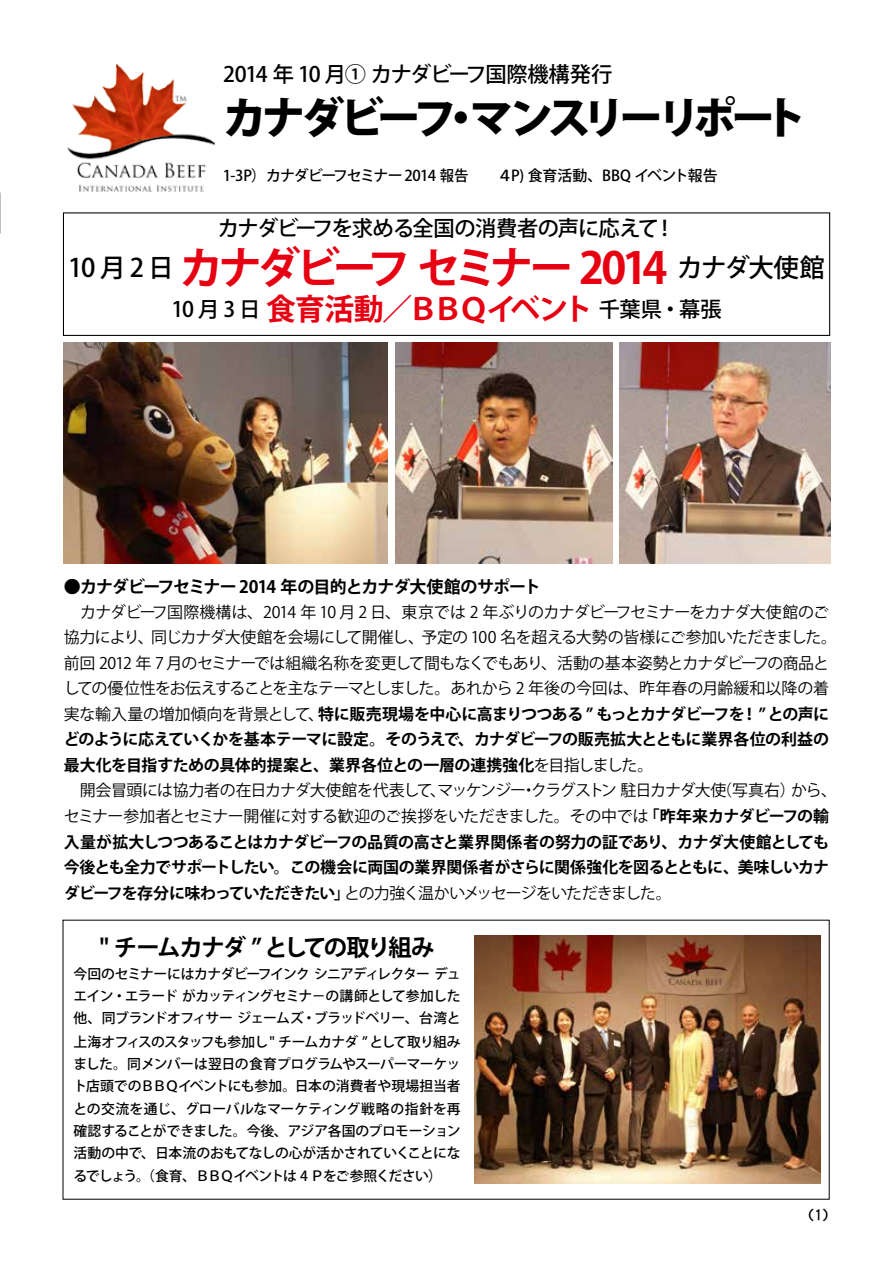
<style>
.page{position:relative;width:893px;height:1263px;background:#fff}
.page>*{position:absolute;margin:0;border:0;box-sizing:border-box;transform-origin:0 0}
.t1{font:800 43.65px "Koz Go Pro";letter-spacing:-.135em;color:#000}
.t2{font:700 43.65px "Koz Go Pr 6 N";letter-spacing:-.11em;color:#e60012}
.t3{font:700 29.7px "Koz Go Pro";letter-spacing:-.075em;color:#e60012}
.t4{font:500 25.5px "Koz Go Pr 6 N";letter-spacing:-.015em;color:#000}
.t5{font:700 23.4px "Koz Go Pro";letter-spacing:-.085em;color:#000}
.t6{font:500 21.3px "Koz Go Pr 6 N";letter-spacing:-.05em;color:#000}
.t7{font:500 21.3px "Koz Go Pro";letter-spacing:-.055em;color:#000}
.t8{font:500 21.3px "Koz Go Pr 6 N";letter-spacing:-.03em;color:#000}
.t9{font:700 16.95px "Koz Go Pro";letter-spacing:-.055em;color:#000}
.t10{font:15.9px/25.5px "Koz Go Pro";letter-spacing:-.035em;color:#000}
.t11{font:700 15.9px/25.5px "Koz Go Pro";letter-spacing:-.035em;color:#000}
.t12{font:15.9px "Koz Go Pro";letter-spacing:-.055em;color:#000}
.t13{font:700 15.9px "Koz Go Pro";letter-spacing:-.015em;color:#000}
.t14{font:15.9px "Koz Go Pro";letter-spacing:-.075em;color:#000}
.t15{font:15.9px "Koz Go Pro";letter-spacing:-.015em;color:#000}
.t16{font:500 14.85px "Koz Go Pro";letter-spacing:-.04em;color:#000}
.t17{font:500 13.8px/22.5px "Koz Go Pro";letter-spacing:-.055em;color:#000;text-align:justify}
.t18{font:13.8px "HGS Gothic E";color:#000}
.s1{font-weight:400}
</style>
<div class="page">
<img style="left:68px;top:64px;width:147px;height:128px">
<div style="left:63px;top:212px;width:767px;height:124px;border:1px solid #000"></div>
<img style="left:395px;top:343px;width:217px;height:221px">
<img style="left:620px;top:343px;width:210px;height:221px">
<img style="left:64px;top:343px;width:324px;height:221px">
<img style="left:474px;top:935px;width:347px;height:249px">
<h3 class="t7" style="left:223px;top:61px;width:391px">2014 年 10 月① カナダビーフ国際機構発行</h3>
<h1 class="t1" style="left:223px;top:89px;width:585px">カナダビーフマンスリーリポート</h1>
<h1 class="t1" style="left:439px;top:89px;width:45px">・</h1>
<h3 class="t4" style="left:68px;top:253px;width:107px">10月2日</h3>
<p class="t16" style="left:223px;top:166px;width:496px">1-3 ）P カナダビーフセミナー2014 報告　　４ )P 食育活動、BBQ イベント報告</p>
<h3 class="t8" style="left:654px;top:217px;width:23px">!</h3>
<h3 class="t6" style="left:218px;top:217px;width:443px">カナダビーフを求める全国の消費者の声に応えて</h3>
<h1 class="t2" style="left:179px;top:243px;width:490px">カナダビーフセミナー 2014</h1>
<h3 class="t4" style="left:677px;top:253px;width:149px">カナダ大使館</h3>
<h3 class="t8" style="left:171px;top:297px;width:90px">10月3日</h3>
<h2 class="t3" style="left:266px;top:290px;width:328px">食育活動／ＢＢＱイベント</h2>
<h3 class="t8" style="left:599px;top:297px;width:124px">千葉県・幕張</h3>
<p class="t9" style="left:64px;top:576px;width:478px">●カナダビーフセミナー 2014 年の目的とカナダ大使館のサポート</p>
<p class="t10" style="left:422px;top:600px;width:417px;text-indent:-358px">　カナダビーフ国際機構は、2014 年 10 月 2 日、東京では 2 年ぶりのカナダビーフセミナーをカナダ大使館のご予定の 100 名を超える大勢の皆様にご参加いただきました。</p>
<p class="t10" style="left:151px;top:625px;width:274px">同じカナダ大使館を会場にして開催し、</p>
<p class="t10" style="left:64px;top:625px;width:767px">協力により、<br>前回 2012 年 7 月のセミナーでは組織名称を変更して間もなくでもあり、活動の基本姿勢とカナダビーフの商品としての優位性をお伝えすることを主なテーマとしました。あれから 2 年後の今回は、昨年春の月齢緩和以降の着</p>
<p class="t11" style="left:741px;top:702px;width:89px">！” との声に</p>
<p class="t11" style="left:318px;top:702px;width:428px">特に販売現場を中心に高まりつつある ” もっとカナダビーフを</p>
<p class="t15" style="left:64px;top:704px;width:248px">実な輸入量の増加傾向を背景として</p>
<p class="t11" style="left:64px;top:728px;width:767px">どのように応えていくかを基本テーマに設定。そのうえで、カナダビーフの販売拡大とともに業界各位の利益の</p>
<p class="t13" style="left:64px;top:755px;width:591px">最大化を目指すための具体的提案と、業界各位との一層の連携強化<span class="s1">を目指しました。</span></p>
<p class="t10" style="left:791px;top:778px;width:48px">から、</p>
<p class="t10" style="left:308px;top:702px;width:17px">、</p>
<p class="t12" style="left:64px;top:780px;width:664px">　開会冒頭には協力者の在日カナダ大使館を代表してマッケンジークラグストン駐日カナダ大使</p>
<p class="t10" style="left:716px;top:778px;width:81px">（写真右）</p>
<p class="t10" style="left:521px;top:778px;width:17px">・</p>
<p class="t10" style="left:430px;top:778px;width:17px">、</p>
<p class="t11" style="left:644px;top:804px;width:187px">「昨年来カナダビーフの輸</p>
<p class="t10" style="left:64px;top:804px;width:586px">セミナー参加者とセミナー開催に対する歓迎のご挨拶をいただきました。その中では</p>
<p class="t11" style="left:64px;top:830px;width:767px">入量が拡大しつつあることはカナダビーフの品質の高さと業界関係者の努力の証であり、カナダ大使館としても今後とも全力でサポートしたい。この機会に両国の業界関係者がさらに関係強化を図るとともに、美味しいカナ</p>
<p class="t14" style="left:344px;top:882px;width:329px">との力強く温かいメッセージをいただきました。</p>
<p class="t11" style="left:64px;top:881px;width:287px">ダビーフを存分に味わっていただきたい」</p>
<h3 class="t5" style="left:99px;top:932px;width:336px">" チームカナダ ” としての取り組み</h3>
<p class="t17" style="left:73px;top:963px;width:389px">今回のセミナーにはカナダビーフインクシニアディレクターデュエイン・エラードがカッティングセミナ－の講師として参加した他、同ブランドオフィサージェームズ・ブラッドベリー、台湾と上海オフィスのスタッフも参加し" チームカナダ ” として取り組みました。同メンバーは翌日の食育プログラムやスーパーマーケット店頭でのＢＢＱイベントにも参加。日本の消費者や現場担当者との交流を通じ、グローバルなマーケティング戦略の指針を再確認することができました。今後、アジア各国のプロモーション活動の中で、日本流のおもてなしの心が活かされていくことになるでしょう。（食育、ＢＢＱイベントは 4 Ｐをご参照ください(</p>
<p class="t18" style="left:801px;top:1208px;width:37px">) (1</p>
</div>
